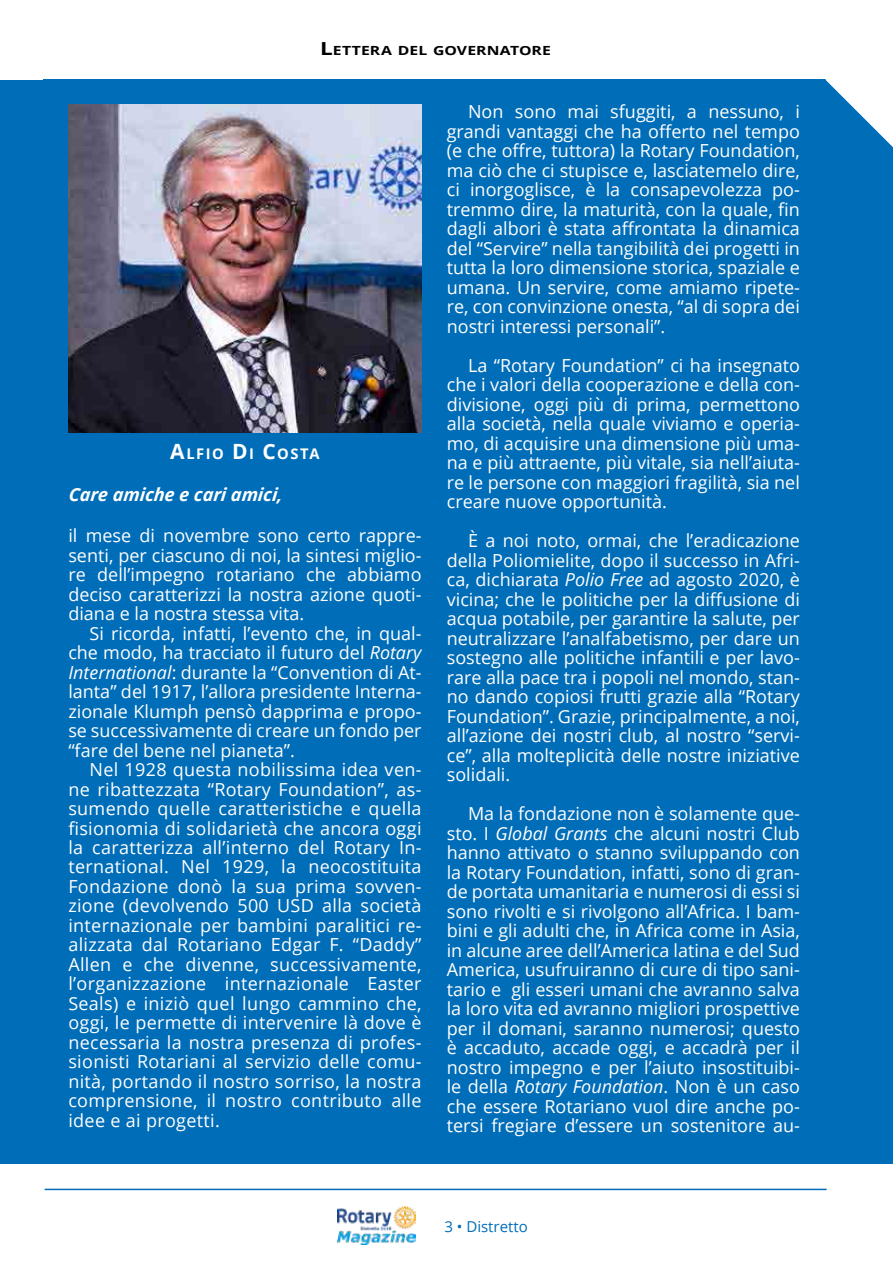
<style>
.page{position:relative;width:893px;height:1263px;background:#fff}
.page>*{position:absolute;margin:0;border:0;box-sizing:border-box;transform-origin:0 0}
.t1{font:18px/19.5px "Open Sans";letter-spacing:.02em;color:#fff;text-align:justify}
.t2{font:18px "Open Sans";color:#fff}
.t3{font:italic 700 18px "Open Sans";color:#fff}
.t4{font:15px "Open Sans";color:#006db8}
.t5{font:700 14.7px "Open Sans";letter-spacing:.1em;color:#fff}
.t6{font:700 12.6px "Open Sans";letter-spacing:.005em;color:#000;scale:1.25 1}
.s1{font-size:18px}
.s2{font-size:21px}
.s3{font-style:italic}
</style>
<div class="page">
<img style="left:337px;top:1206px;width:79px;height:39px">
<hr style="left:45px;top:1189px;width:782px;height:1px;background:#006db8">
<div style="left:0;top:80px;width:893px;height:1084px;background:#006db8"></div>
<div style="left:43px;top:79px;width:782px;height:1085px;background:#006db8"></div>
<img style="left:68px;top:105px;width:354px;height:327px">
<svg style="left:825px;top:79px;width:68px;height:68px"></svg>
<p class="t6" style="left:320px;top:42px;width:186px"><span class="s1">L</span> ETTERA DEL GOVERNATORE</p>
<p class="t5" style="left:170px;top:443px;width:151px"><span class="s2">A</span>LFIO <span class="s2">D</span>I <span class="s2">C</span>OSTA</p>
<p class="t3" style="left:68px;top:482px;width:215px">Care amiche e cari amici,</p>
<p class="t2" style="left:68px;top:523px;width:355px">il mese di novembre sono certo rappre-</p>
<p class="t2" style="left:68px;top:543px;width:355px">senti, per ciascuno di noi, la sintesi miglio-</p>
<p class="t2" style="left:68px;top:562px;width:355px">re dell’impegno rotariano che abbiamo</p>
<p class="t2" style="left:68px;top:582px;width:355px">deciso caratterizzi la nostra azione quoti-</p>
<p class="t2" style="left:68px;top:601px;width:237px">diana e la nostra stessa vita.</p>
<p class="t2" style="left:90px;top:621px;width:333px">Si ricorda, infatti, l’evento che, in qual-</p>
<p class="t2" style="left:68px;top:640px;width:355px">che modo, ha tracciato il futuro del <span class="s3">Rotary</span></p>
<p class="t2" style="left:68px;top:660px;width:355px"><span class="s3">International</span>: durante la “Convention di At-</p>
<p class="t2" style="left:68px;top:679px;width:355px">lanta” del 1917, l’allora presidente Interna-</p>
<p class="t2" style="left:68px;top:699px;width:355px">zionale Klumph pensò dapprima e propo-</p>
<p class="t2" style="left:68px;top:718px;width:355px">se successivamente di creare un fondo per</p>
<p class="t2" style="left:68px;top:738px;width:228px">“fare del bene nel pianeta”.</p>
<p class="t1" style="left:90px;top:759px;width:333px">Nel 1928 questa nobilissima idea ven-</p>
<p class="t1" style="left:68px;top:779px;width:355px">ne ribattezzata “Rotary Foundation”, as-</p>
<p class="t1" style="left:68px;top:798px;width:355px">sumendo quelle caratteristiche e quella</p>
<p class="t1" style="left:68px;top:818px;width:355px">fisionomia di solidarietà che ancora oggi</p>
<p class="t1" style="left:68px;top:837px;width:355px">la caratterizza all’interno del Rotary In-</p>
<p class="t1" style="left:68px;top:857px;width:355px">ternational. Nel 1929, la neocostituita</p>
<p class="t1" style="left:68px;top:876px;width:355px">Fondazione donò la sua prima sovven-</p>
<p class="t1" style="left:68px;top:896px;width:355px">zione (devolvendo 500 USD alla società</p>
<p class="t1" style="left:68px;top:915px;width:355px">internazionale per bambini paralitici re-</p>
<p class="t1" style="left:68px;top:935px;width:355px">alizzata dal Rotariano Edgar F. “Daddy”</p>
<p class="t1" style="left:68px;top:954px;width:355px">Allen e che divenne, successivamente,</p>
<p class="t1" style="left:68px;top:974px;width:355px">l’organizzazione internazionale Easter</p>
<p class="t1" style="left:68px;top:993px;width:355px">Seals) e iniziò quel lungo cammino che,</p>
<p class="t1" style="left:68px;top:1013px;width:355px">oggi, le permette di intervenire là dove è</p>
<p class="t1" style="left:68px;top:1032px;width:355px">necessaria la nostra presenza di profes-</p>
<p class="t1" style="left:68px;top:1052px;width:355px">sionisti Rotariani al servizio delle comu-</p>
<p class="t1" style="left:68px;top:1071px;width:355px">nità, portando il nostro sorriso, la nostra</p>
<p class="t1" style="left:68px;top:1091px;width:355px">comprensione, il nostro contributo alle</p>
<p class="t1" style="left:68px;top:1110px;width:153px">idee e ai progetti.</p>
<p class="t1" style="left:447px;top:101px;width:355px;text-indent:21px">Non sono mai sfuggiti, a nessuno, i grandi vantaggi che ha offerto nel tempo (e che offre, tuttora) la Rotary Foundation, ma ciò che ci stupisce e, lasciatemelo dire, ci inorgoglisce, è la consapevolezza po&shy;tremmo dire, la maturità, con la quale, fin dagli albori è stata affrontata la dinamica del “Servire” nella tangibilità dei progetti in tutta la loro dimensione storica, spaziale e umana. Un servire, come amiamo ripete&shy;re, con convinzione onesta, “al di sopra dei nostri interessi personali”.</p>
<p class="t1" style="left:447px;top:355px;width:355px;text-indent:21px">La “Rotary Foundation” ci ha insegnato che i valori della cooperazione e della con&shy;divisione, oggi più di prima, permettono alla società, nella quale viviamo e operia&shy;mo, di acquisire una dimensione più uma&shy;na e più attraente, più vitale, sia nell’aiuta&shy;re le persone con maggiori fragilità, sia nel creare nuove opportunità.</p>
<p class="t1" style="left:447px;top:530px;width:355px;text-indent:21px">È a noi noto, ormai, che l’eradicazione della Poliomielite, dopo il successo in Afri&shy;ca, dichiarata <span class="s3">Polio Free</span> ad agosto 2020, è vicina; che le politiche per la diffusione di acqua potabile, per garantire la salute, per neutralizzare l’analfabetismo, per dare un sostegno alle politiche infantili e per lavo&shy;rare alla pace tra i popoli nel mondo, stan&shy;no dando copiosi frutti grazie alla “Rotary Foundation”. Grazie, principalmente, a noi, all’azione dei nostri club, al nostro “servi&shy;ce”, alla molteplicità delle nostre iniziative solidali.</p>
<p class="t1" style="left:447px;top:803px;width:355px;text-indent:21px">Ma la fondazione non è solamente que&shy;sto. I <span class="s3">Global Grants</span> che alcuni nostri Club hanno attivato o stanno sviluppando con la Rotary Foundation, infatti, sono di gran&shy;de portata umanitaria e numerosi di essi si sono rivolti e si rivolgono all’Africa. I bam&shy;bini e gli adulti che, in Africa come in Asia, in alcune aree dell’America latina e del Sud America, usufruiranno di cure di tipo sani&shy;tario e gli esseri umani che avranno salva la loro vita ed avranno migliori prospettive per il domani, saranno numerosi; questo è accaduto, accade oggi, e accadrà per il nostro impegno e per l’aiuto insostituibi&shy;le della <span class="s3">Rotary Foundation</span>. Non è un caso che essere Rotariano vuol dire anche po&shy;tersi fregiare d’essere un sostenitore au-</p>
<p class="t4" style="left:444px;top:1216px;width:85px">3 • Distretto</p>
</div>
